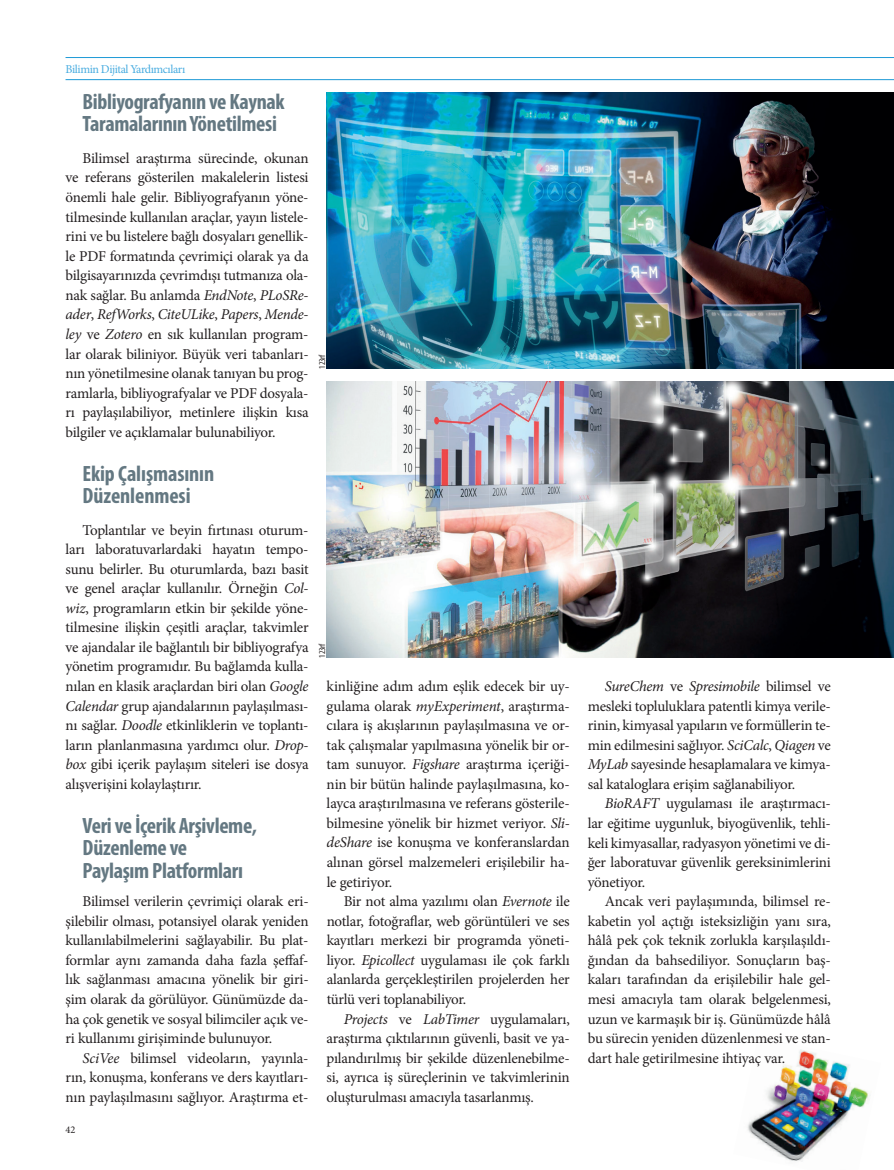
<style>
.page{position:relative;width:894px;height:1170px;background:#fff}
.page>*{position:absolute;margin:0;border:0;box-sizing:border-box;transform-origin:0 0}
.t1{font:700 condensed 22.2px/22.2px "Myriad Pro";letter-spacing:-.015em;color:#647882}
.t2{font:15px/19.5px "Minion Pro";letter-spacing:-.015em;color:#231f20;text-align:justify}
.t3{font:12px "Minion Pro";letter-spacing:-.035em;color:#48ace0}
.t4{font:10.35px "Minion Pro";color:#231f20}
.t5{font:condensed 9px "Myriad Pro";letter-spacing:-.02em;color:#231f20}
.s1{font-style:italic}
</style>
<div class="page">
<hr style="left:66px;top:79px;width:828px;height:1px;background:#1d99d6">
<hr style="left:66px;top:57px;width:828px;height:1px;background:#1d99d6">
<img style="left:747px;top:1049px;width:123px;height:113px">
<img style="left:327px;top:92px;width:567px;height:277px">
<img style="left:327px;top:381px;width:567px;height:277px">
<p class="t3" style="left:66px;top:61px;width:121px">Bilimin Dijital Yardımcıları</p>
<h1 class="t1" style="left:83px;top:90px;width:204px">Bibliyografyanın ve Kaynak<br>Taramalarının Yönetilmesi</h1>
<p class="t2" style="left:66px;top:148px;width:245px;text-indent:17px">Bilimsel araştırma sürecinde, okunan ve referans gösterilen makalelerin listesi önemli hale gelir. Bibliyografyanın yöne&shy;tilmesinde kullanılan araçlar, yayın listele&shy;rini ve bu listelere bağlı dosyaları genellik&shy;le PDF formatında çevrimiçi olarak ya da bilgisayarınızda çevrimdışı tutmanıza ola&shy;nak sağlar. Bu anlamda <span class="s1">EndNote</span>, <span class="s1">PLoSRe&shy;ader</span>, <span class="s1">RefWorks</span>, <span class="s1">CiteULike</span>, <span class="s1">Papers</span>, <span class="s1">Mende&shy;ley</span> ve <span class="s1">Zotero</span> en sık kullanılan program&shy;lar olarak biliniyor. Büyük veri tabanları&shy;nın yönetilmesine olanak tanıyan bu prog&shy;ramlarla, bibliyografyalar ve PDF dosyala&shy;rı paylaşılabiliyor, metinlere ilişkin kısa bilgiler ve açıklamalar bulunabiliyor.</p>
<h1 class="t1" style="left:83px;top:462px;width:133px">Ekip Çalışmasının<br>Düzenlenmesi</h1>
<p class="t2" style="left:66px;top:520px;width:245px;text-indent:17px">Toplantılar ve beyin fırtınası oturum&shy;ları laboratuvarlardaki hayatın tempo&shy;sunu belirler. Bu oturumlarda, bazı basit ve genel araçlar kullanılır. Örneğin <span class="s1">Col&shy;wiz</span>, programların etkin bir şekilde yöne&shy;tilmesine ilişkin çeşitli araçlar, takvimler ve ajandalar ile bağlantılı bir bibliyografya yönetim programıdır. Bu bağlamda kulla&shy;nılan en klasik araçlardan biri olan <span class="s1">Google Calendar</span> grup ajandalarının paylaşılması&shy;nı sağlar. <span class="s1">Doodle</span> etkinliklerin ve toplantı&shy;ların planlanmasına yardımcı olur. <span class="s1">Drop&shy;box</span> gibi içerik paylaşım siteleri ise dosya alışverişini kolaylaştırır.</p>
<h1 class="t1" style="left:83px;top:814px;width:176px">Veri ve İçerik Arşivleme,<br>Düzenleme ve<br>Paylaşım Platformları</h1>
<p class="t2" style="left:66px;top:892px;width:245px;text-indent:17px">Bilimsel verilerin çevrimiçi olarak eri&shy;şilebilir olması, potansiyel olarak yeniden kullanılabilmelerini sağlayabilir. Bu plat&shy;formlar aynı zamanda daha fazla şeffaf&shy;lık sağlanması amacına yönelik bir giri&shy;şim olarak da görülüyor. Günümüzde da&shy;ha çok genetik ve sosyal bilimciler açık ve&shy;ri kullanımı girişiminde bulunuyor.</p>
<p class="t2" style="left:66px;top:1048px;width:245px;text-indent:17px"><span class="s1">SciVee</span> bilimsel videoların, yayınla&shy;rın, konuşma, konferans ve ders kayıtları&shy;nın paylaşılmasını sağlıyor. Araştırma et-</p>
<p class="t4" style="left:66px;top:1123px;width:11px">42</p>
<p class="t5" style="left:317px;top:369px;width:16px;rotate:-90deg">123rf</p>
<p class="t5" style="left:317px;top:658px;width:16px;rotate:-90deg">123rf</p>
<p class="t2" style="left:327px;top:677px;width:245px">kinliğine adım adım eşlik edecek bir uy&shy;gulama olarak <span class="s1">myExperiment</span>, araştırma&shy;cılara iş akışlarının paylaşılmasına ve or&shy;tak çalışmalar yapılmasına yönelik bir or&shy;tam sunuyor. <span class="s1">Figshare</span> araştırma içeriği&shy;nin bir bütün halinde paylaşılmasına, ko&shy;layca araştırılmasına ve referans gösterile&shy;bilmesine yönelik bir hizmet veriyor. <span class="s1">Sli&shy;deShare</span> ise konuşma ve konferanslardan alınan görsel malzemeleri erişilebilir ha&shy;le getiriyor.</p>
<p class="t2" style="left:327px;top:892px;width:245px;text-indent:17px">Bir not alma yazılımı olan <span class="s1">Evernote</span> ile notlar, fotoğraflar, web görüntüleri ve ses kayıtları merkezi bir programda yöneti&shy;liyor. <span class="s1">Epicollect</span> uygulaması ile çok farklı alanlarda gerçekleştirilen projelerden her türlü veri toplanabiliyor.</p>
<p class="t2" style="left:327px;top:1009px;width:245px;text-indent:17px"><span class="s1">Projects</span> ve <span class="s1">LabTimer</span> uygulamaları, araştırma çıktılarının güvenli, basit ve ya&shy;pılandırılmış bir şekilde düzenlenebilme&shy;si, ayrıca iş süreçlerinin ve takvimlerinin oluşturulması amacıyla tasarlanmış.</p>
<p class="t2" style="left:588px;top:677px;width:245px;text-indent:17px"><span class="s1">SureChem</span> ve <span class="s1">Spresimobile</span> bilimsel ve mesleki topluluklara patentli kimya verile&shy;rinin, kimyasal yapıların ve formüllerin te&shy;min edilmesini sağlıyor. <span class="s1">SciCalc</span>, <span class="s1">Qiagen</span> ve <span class="s1">MyLab</span> sayesinde hesaplamalara ve kimya&shy;sal kataloglara erişim sağlanabiliyor.</p>
<p class="t2" style="left:588px;top:794px;width:245px;text-indent:17px"><span class="s1">BioRAFT</span> uygulaması ile araştırmacı&shy;lar eğitime uygunluk, biyogüvenlik, tehli&shy;keli kimyasallar, radyasyon yönetimi ve di&shy;ğer laboratuvar güvenlik gereksinimlerini yönetiyor.</p>
<p class="t2" style="left:588px;top:892px;width:245px;text-indent:17px">Ancak veri paylaşımında, bilimsel re&shy;kabetin yol açtığı isteksizliğin yanı sıra, hâlâ pek çok teknik zorlukla karşılaşıldı&shy;ğından da bahsediliyor. Sonuçların baş&shy;kaları tarafından da erişilebilir hale gel&shy;mesi amacıyla tam olarak belgelenmesi, uzun ve karmaşık bir iş. Günümüzde hâlâ bu sürecin yeniden düzenlenmesi ve stan&shy;dart hale getirilmesine ihtiyaç var.</p>
</div>
